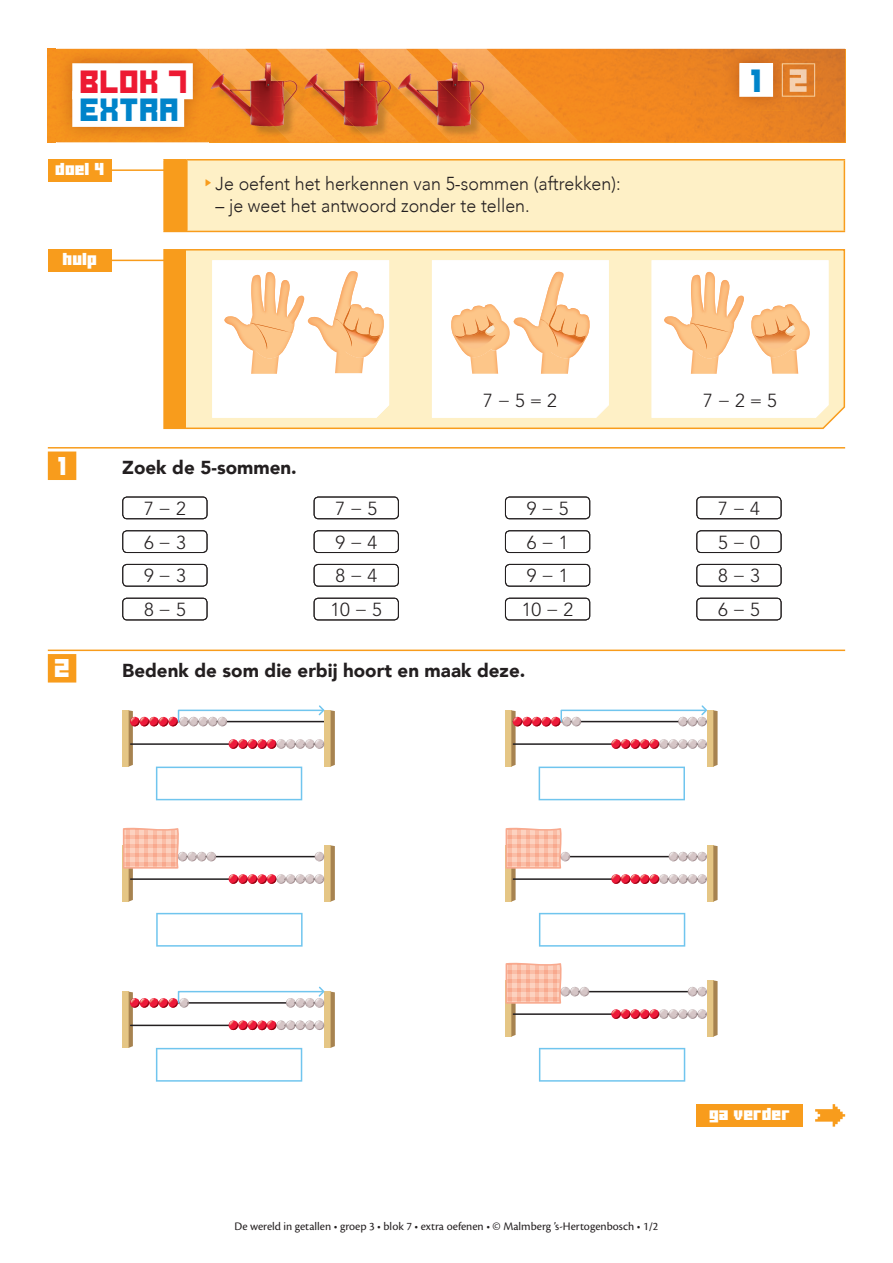
<style>
.page{position:relative;width:893px;height:1263px;background:#fff}
.page>*{position:absolute;margin:0;border:0;box-sizing:border-box;transform-origin:0 0}
.t1{font:22.5px "Ode to Idle Gaming";letter-spacing:.01em;color:#0084ca}
.t2{font:22.5px "Ode to Idle Gaming";color:#ed1a33}
.t3{font:300 18.75px "Avenir";color:#231f20;scale:.95 1}
.t4{font:300 18.75px/33.8px "Avenir LT Std";color:#231f20;text-align:justify}
.t5{font:900 18.75px "Avenir";color:#231f20}
.t6{font:18px "Ode to Idle Gaming";color:#fff}
.t7{font:12.3px "Minercraftory";letter-spacing:.01em;color:#fff}
.t8{font:12px "Cronos Pro";color:#231f20}
</style>
<div class="page">
<hr style="left:109px;top:169px;width:83px;height:2px;background:#f89c1c">
<div style="left:48px;top:159px;width:64px;height:22px;background:#f89c1c"></div>
<img style="left:760px;top:49px;width:85px;height:93px">
<div style="left:580px;top:49px;width:180px;height:93px;background:#f18620"></div>
<img style="left:499px;top:49px;width:81px;height:93px">
<img style="left:419px;top:49px;width:80px;height:93px">
<img style="left:339px;top:49px;width:80px;height:93px">
<img style="left:209px;top:49px;width:130px;height:93px">
<img style="left:48px;top:49px;width:8px;height:93px">
<img style="left:56px;top:48px;width:153px;height:95px">
<img style="left:56px;top:49px;width:153px;height:1px">
<svg style="left:196px;top:49px;width:13px;height:12px"></svg>
<div style="left:72px;top:63px;width:121px;height:36px;background:#fff"></div>
<div style="left:72px;top:91px;width:112px;height:36px;background:#fff"></div>
<img style="left:789px;top:63px;width:26px;height:34px">
<img style="left:790px;top:69px;width:17px;height:23px">
<img style="left:723px;top:49px;width:66px;height:62px">
<div style="left:740px;top:64px;width:32px;height:32px;background:#fff"></div>
<div style="left:739px;top:63px;width:34px;height:34px;border:1px solid #fff"></div>
<div style="left:696px;top:1104px;width:107px;height:23px;background:#f89c1c"></div>
<svg style="left:815px;top:1104px;width:30px;height:23px"></svg>
<hr style="left:48px;top:447px;width:797px;height:1px;background:#f89c1c">
<div style="left:48px;top:451px;width:28px;height:29px;background:#f89c1c"></div>
<hr style="left:48px;top:649px;width:797px;height:2px;background:#f89c1c">
<div style="left:48px;top:654px;width:28px;height:28px;background:#f89c1c"></div>
<div style="left:122px;top:497px;width:85px;height:22px;border:1px solid #231f20;border-radius:4px"></div>
<div style="left:122px;top:530px;width:85px;height:23px;border:1px solid #231f20;border-radius:4px"></div>
<div style="left:122px;top:564px;width:85px;height:22px;border:1px solid #231f20;border-radius:4px"></div>
<div style="left:122px;top:598px;width:85px;height:22px;border:1px solid #231f20;border-radius:4px"></div>
<div style="left:314px;top:497px;width:85px;height:22px;border:1px solid #231f20;border-radius:4px"></div>
<div style="left:314px;top:530px;width:85px;height:23px;border:1px solid #231f20;border-radius:4px"></div>
<div style="left:314px;top:564px;width:85px;height:22px;border:1px solid #231f20;border-radius:4px"></div>
<div style="left:314px;top:598px;width:85px;height:22px;border:1px solid #231f20;border-radius:4px"></div>
<div style="left:505px;top:497px;width:85px;height:22px;border:1px solid #231f20;border-radius:4px"></div>
<div style="left:505px;top:530px;width:85px;height:23px;border:1px solid #231f20;border-radius:4px"></div>
<div style="left:505px;top:564px;width:85px;height:22px;border:1px solid #231f20;border-radius:4px"></div>
<div style="left:505px;top:598px;width:85px;height:22px;border:1px solid #231f20;border-radius:4px"></div>
<div style="left:696px;top:497px;width:85px;height:22px;border:1px solid #231f20;border-radius:4px"></div>
<div style="left:696px;top:530px;width:85px;height:23px;border:1px solid #231f20;border-radius:4px"></div>
<div style="left:696px;top:564px;width:85px;height:22px;border:1px solid #231f20;border-radius:4px"></div>
<div style="left:696px;top:598px;width:85px;height:22px;border:1px solid #231f20;border-radius:4px"></div>
<div style="left:122px;top:710px;width:7px;height:56px;background:#e5c685"></div>
<svg style="left:129px;top:705px;width:206px;height:95px"></svg>
<div style="left:505px;top:710px;width:6px;height:56px;background:#e5c685"></div>
<svg style="left:511px;top:705px;width:207px;height:95px"></svg>
<hr style="left:130px;top:856px;width:195px;height:1px;background:#231f20">
<hr style="left:130px;top:878px;width:195px;height:2px;background:#231f20">
<div style="left:324px;top:845px;width:7px;height:57px;background:#e5c685"></div>
<svg style="left:331px;top:845px;width:4px;height:57px"></svg>
<svg style="left:156px;top:913px;width:147px;height:34px"></svg>
<svg style="left:311px;top:852px;width:13px;height:9px"></svg>
<svg style="left:229px;top:874px;width:95px;height:10px"></svg>
<svg style="left:122px;top:827px;width:94px;height:75px"></svg>
<hr style="left:513px;top:856px;width:195px;height:1px;background:#231f20">
<hr style="left:513px;top:878px;width:195px;height:2px;background:#231f20">
<div style="left:707px;top:845px;width:6px;height:57px;background:#e5c685"></div>
<svg style="left:713px;top:845px;width:5px;height:57px"></svg>
<svg style="left:539px;top:913px;width:146px;height:34px"></svg>
<svg style="left:669px;top:852px;width:38px;height:9px"></svg>
<svg style="left:612px;top:874px;width:95px;height:10px"></svg>
<svg style="left:505px;top:827px;width:65px;height:75px"></svg>
<div style="left:122px;top:992px;width:7px;height:56px;background:#e5c685"></div>
<svg style="left:129px;top:986px;width:206px;height:96px"></svg>
<hr style="left:513px;top:991px;width:195px;height:1px;background:#231f20">
<hr style="left:513px;top:1013px;width:195px;height:2px;background:#231f20">
<div style="left:707px;top:980px;width:6px;height:57px;background:#e5c685"></div>
<svg style="left:713px;top:980px;width:5px;height:57px"></svg>
<svg style="left:539px;top:1048px;width:146px;height:34px"></svg>
<svg style="left:683px;top:987px;width:24px;height:9px"></svg>
<svg style="left:612px;top:1009px;width:95px;height:10px"></svg>
<svg style="left:505px;top:962px;width:84px;height:75px"></svg>
<div style="left:164px;top:160px;width:23px;height:71px;background:#f89c1c"></div>
<div style="left:187px;top:160px;width:657px;height:71px;background:#fef0c6"></div>
<hr style="left:163px;top:161px;width:2px;height:70px;background:#f89c1c">
<hr style="left:163px;top:159px;width:24px;height:2px;background:#f89c1c">
<svg style="left:163px;top:231px;width:24px;height:1px"></svg>
<hr style="left:186px;top:161px;width:2px;height:70px;background:#f89c1c">
<hr style="left:187px;top:159px;width:658px;height:2px;background:#f89c1c">
<hr style="left:844px;top:161px;width:1px;height:70px;background:#f89c1c">
<hr style="left:187px;top:231px;width:658px;height:1px;background:#f89c1c">
<hr style="left:109px;top:260px;width:83px;height:1px;background:#f89c1c">
<div style="left:48px;top:249px;width:64px;height:23px;background:#f89c1c"></div>
<svg style="left:163px;top:249px;width:683px;height:181px;background:#fce2aa"></svg>
<svg style="left:212px;top:260px;width:177px;height:158px"></svg>
<img style="left:250px;top:323px;width:17px;height:27px">
<img style="left:251px;top:275px;width:13px;height:44px">
<img style="left:264px;top:272px;width:12px;height:44px">
<img style="left:277px;top:280px;width:13px;height:37px">
<img style="left:288px;top:296px;width:16px;height:28px">
<svg style="left:432px;top:260px;width:177px;height:158px"></svg>
<svg style="left:652px;top:260px;width:176px;height:158px"></svg>
<p class="t2" style="left:81px;top:72px;width:109px">BLOK 7</p>
<p class="t1" style="left:81px;top:100px;width:101px">EXTRA</p>
<p class="t7" style="left:55px;top:159px;width:50px">doel 4</p>
<p class="t7" style="left:63px;top:249px;width:36px">hulp</p>
<p class="t3" style="left:216px;top:172px;width:428px">Je oefent het herkennen van 5-sommen (aftrekken):</p>
<p class="t3" style="left:216px;top:195px;width:332px">– je weet het antwoord zonder te tellen.</p>
<p class="t1" style="left:752px;top:71px;width:13px">1</p>
<p class="t4" style="left:483px;top:383px;width:75px">7 − 5 = 2</p>
<p class="t4" style="left:703px;top:383px;width:75px">7 − 2 = 5</p>
<p class="t6" style="left:59px;top:458px;width:10px">1</p>
<p class="t5" style="left:122px;top:451px;width:176px">Zoek de 5-sommen.</p>
<p class="t4" style="left:144px;top:492px;width:43px">7 − 2<br>6 − 3<br>9 − 3<br>8 − 5</p>
<p class="t4" style="left:330px;top:492px;width:53px;text-align:left">7 − 5<br>9 − 4<br>8 − 4<br>10 − 5</p>
<p class="t4" style="left:522px;top:492px;width:53px;text-align:left">9 − 5<br>6 − 1<br>9 − 1<br>10 − 2</p>
<p class="t4" style="left:718px;top:492px;width:43px">7 − 4<br>5 − 0<br>8 − 3<br>6 − 5</p>
<p class="t6" style="left:55px;top:661px;width:17px">2</p>
<p class="t5" style="left:122px;top:654px;width:405px">Bedenk de som die erbij hoort en maak deze.</p>
<p class="t8" style="left:234px;top:1219px;width:425px">De wereld in getallen • groep 3 • blok 7 • extra oefenen • © Malmberg ’s-Hertogenbosch • 1/2</p>
<p class="t7" style="left:709px;top:1104px;width:82px">ga verder</p>
</div>
